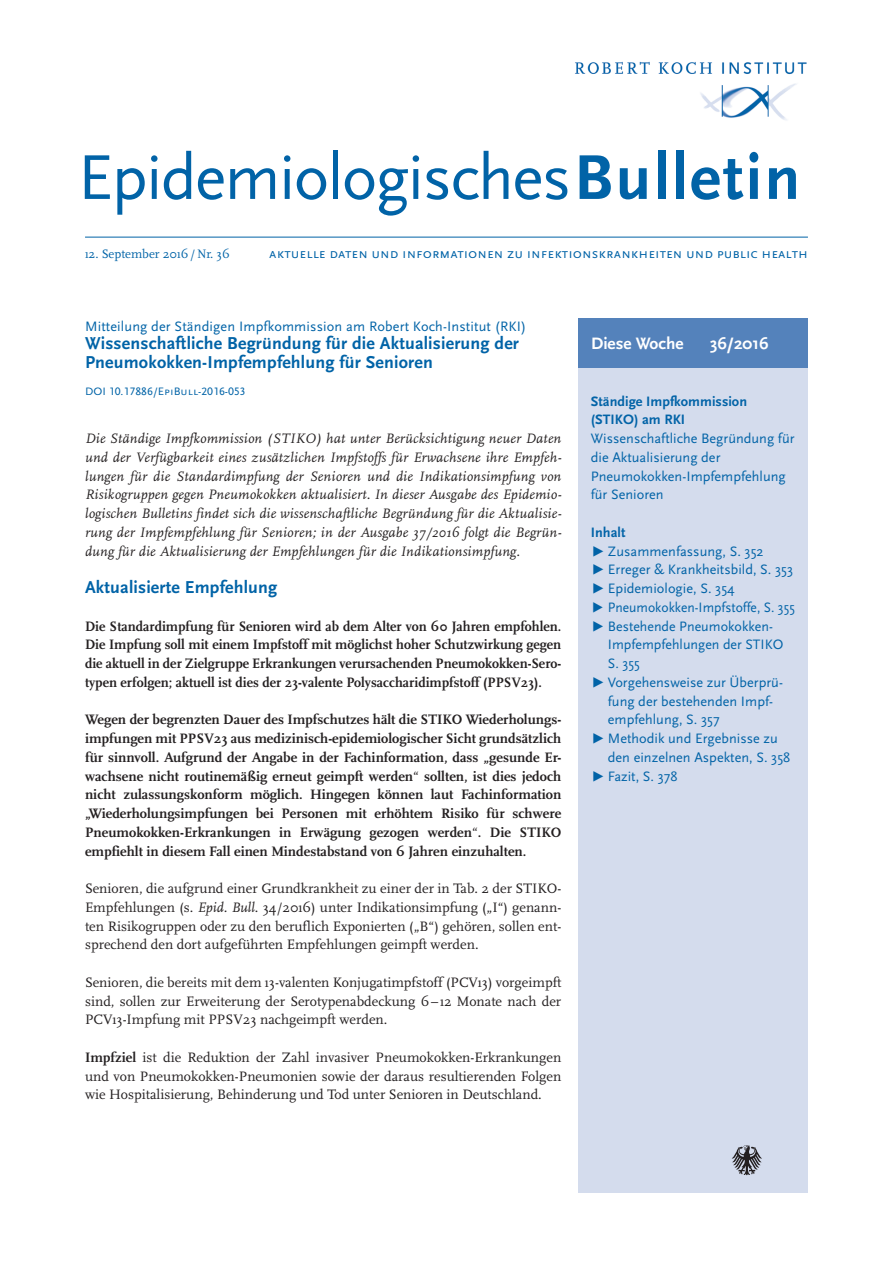
<style>
.page{position:relative;width:893px;height:1263px;background:#fff}
.page>*{position:absolute;margin:0;border:0;box-sizing:border-box;transform-origin:0 0}
.t1{font:66px "Scala Sans Pro";letter-spacing:-.02em;color:#0163a7}
.t2{font:700 18px/18.8px "Scala Sans Pro";letter-spacing:.01em;color:#0163a7}
.t3{font:700 17.25px "Scala Sans Pro";color:#fff}
.t4{font:700 14.25px/18.8px "Scala Pro";color:#231f20;text-align:justify}
.t5{font:14.25px/18.8px "Scala Pro";color:#231f20;text-align:justify}
.t6{font:14.25px/18.8px "Scala Sans Pro";color:#0163a7}
.t7{font:italic 14.25px/18.8px "Scala Pro";letter-spacing:.015em;color:#231f20;text-align:justify}
.t8{font:700 14.25px/18.8px "Scala Sans Pro";color:#0163a7}
.t9{font:12.75px "Scala Pro";color:#0163a7}
.t10{font:11.25px "Scala Sans Pro";letter-spacing:.005em;color:#0163a7;scale:1.04 1}
.s1{font-weight:700}
.s2{font-weight:400}
.s3{font-style:italic}
</style>
<div class="page">
<hr style="left:85px;top:237px;width:723px;height:1px;background:#0163a7">
<img style="left:575px;top:61px;width:232px;height:59px">
<div style="left:578px;top:318px;width:230px;height:875px;background:#d4dced"></div>
<div style="left:578px;top:318px;width:230px;height:50px;background:#5482bb"></div>
<svg style="left:732px;top:1145px;width:30px;height:30px"></svg>
<h1 class="t1" style="left:78px;top:139px;width:724px">Epidemiologisches<span class="s1">Bulletin</span></h1>
<p class="t9" style="left:85px;top:246px;width:146px">12. September 2016/Nr. 36</p>
<p class="t6" style="left:269px;top:244px;width:540px">aktuelle daten und informationen zu infektionskrankheiten und public health</p>
<p class="t6" style="left:85px;top:316px;width:443px">Mitteilung der Ständigen Impfkommission am Robert Koch-Institut (RKI)</p>
<p class="t2" style="left:85px;top:334px;width:435px">Wissenschaftliche Begründung für die Aktualisierung der<br>Pneumokokken-Impfempfehlung für Senioren</p>
<p class="t10" style="left:85px;top:385px;width:156px">DOI 10.17886/EpiBull-2016-053</p>
<p class="t7" style="left:85px;top:429px;width:478px">Die Ständige Impfkommission (STIKO) hat unter Berücksichtigung neuer Daten und der Verfügbarkeit eines zusätzlichen Impfstoffs für Erwachsene ihre Empfeh&shy;lungen für die Standardimpfung der Senioren und die Indikationsimpfung von Risikogruppen gegen Pneumokokken aktualisiert. In dieser Ausgabe des Epidemio&shy;logischen Bulletins findet sich die wissenschaftliche Begründung für die Aktualisie&shy;rung der Impfempfehlung für Senioren; in der Ausgabe 37/2016 folgt die Begrün&shy;dung für die Aktualisierung der Empfehlungen für die Indikationsimpfung.</p>
<p class="t2" style="left:85px;top:578px;width:194px">Aktualisierte Empfehlung</p>
<p class="t4" style="left:85px;top:616px;width:478px">Die Standardimpfung für Senioren wird ab dem Alter von 60 Jahren empfohlen.<br>Die Impfung soll mit einem Impfstoff mit möglichst hoher Schutzwirkung gegen die aktuell in der Zielgruppe Erkrankungen verursachenden Pneumokokken-Sero&shy;typen erfolgen; aktuell ist dies der 23-valente Polysaccharidimpfstoff (PPSV23).</p>
<p class="t4" style="left:85px;top:710px;width:478px">Wegen der begrenzten Dauer des Impfschutzes hält die STIKO Wiederholungs&shy;impfungen mit PPSV23 aus medizinisch-epidemiologischer Sicht grundsätzlich für sinnvoll. Aufgrund der Angabe in der Fachinformation, dass „gesunde Er&shy;wachsene nicht routinemäßig erneut geimpft werden<span class="s2">“</span> sollten, ist dies jedoch nicht zulassungskonform möglich. Hingegen können laut Fachinformation „Wiederholungsimpfungen bei Personen mit erhöhtem Risiko für schwere Pneumokokken-Erkrankungen in Erwägung gezogen werden<span class="s2">“</span>. Die STIKO empfiehlt in diesem Fall einen Mindestabstand von 6 Jahren einzuhalten.</p>
<p class="t5" style="left:85px;top:879px;width:478px">Senioren, die aufgrund einer Grundkrankheit zu einer der in Tab. 2 der STIKO-Empfehlungen (s. <span class="s3">Epid. Bull</span>. 34/2016) unter Indikationsimpfung („I“) genann&shy;ten Risikogruppen oder zu den beruflich Exponierten („B“) gehören, sollen ent&shy;sprechend den dort aufgeführten Empfehlungen geimpft werden.</p>
<p class="t5" style="left:85px;top:973px;width:478px">Senioren, die bereits mit dem 13-valenten Konjugatimpfstoff (PCV13) vorgeimpft sind, sollen zur Erweiterung der Serotypenabdeckung 6–12 Monate nach der PCV13-Impfung mit PPSV23 nachgeimpft werden.</p>
<p class="t5" style="left:85px;top:1048px;width:478px"><span class="s1">Impfziel</span> ist die Reduktion der Zahl invasiver Pneumokokken-Erkrankungen und von Pneumokokken-Pneumonien sowie der daraus resultierenden Folgen wie Hospitalisierung, Behinderung und Tod unter Senioren in Deutschland.</p>
<p class="t3" style="left:591px;top:334px;width:94px">Diese Woche</p>
<p class="t3" style="left:710px;top:334px;width:60px">36/2016</p>
<p class="t8" style="left:591px;top:392px;width:158px">Ständige Impfkommission (STIKO) am RKI</p>
<p class="t6" style="left:591px;top:429px;width:205px">Wissenschaftliche Begründung für die Aktualisierung der<br>Pneumokokken-Impfempfehlung für Senioren</p>
<p class="t8" style="left:591px;top:523px;width:36px">Inhalt</p>
<p class="t6" style="left:591px;top:542px;width:206px">▶ Zusammenfassung, S. 352<br>▶ Erreger &amp; Krankheitsbild, S. 353 ▶ Epidemiologie, S. 354<br>▶ Pneumokokken-Impfstoffe, S. 355 ▶ Bestehende Pneumokokken-</p>
<p class="t6" style="left:608px;top:635px;width:177px">Impfempfehlungen der STIKO</p>
<p class="t6" style="left:608px;top:654px;width:34px">S. 355</p>
<p class="t6" style="left:591px;top:673px;width:194px">▶ Vorgehensweise zur Überprü-</p>
<p class="t6" style="left:608px;top:691px;width:167px">fung der bestehenden Impf-</p>
<p class="t6" style="left:608px;top:710px;width:113px">empfehlung, S. 357</p>
<p class="t6" style="left:591px;top:729px;width:188px">▶ Methodik und Ergebnisse zu</p>
<p class="t6" style="left:608px;top:748px;width:184px">den einzelnen Aspekten, S. 358</p>
<p class="t6" style="left:591px;top:767px;width:88px">▶ Fazit, S. 378</p>
</div>
